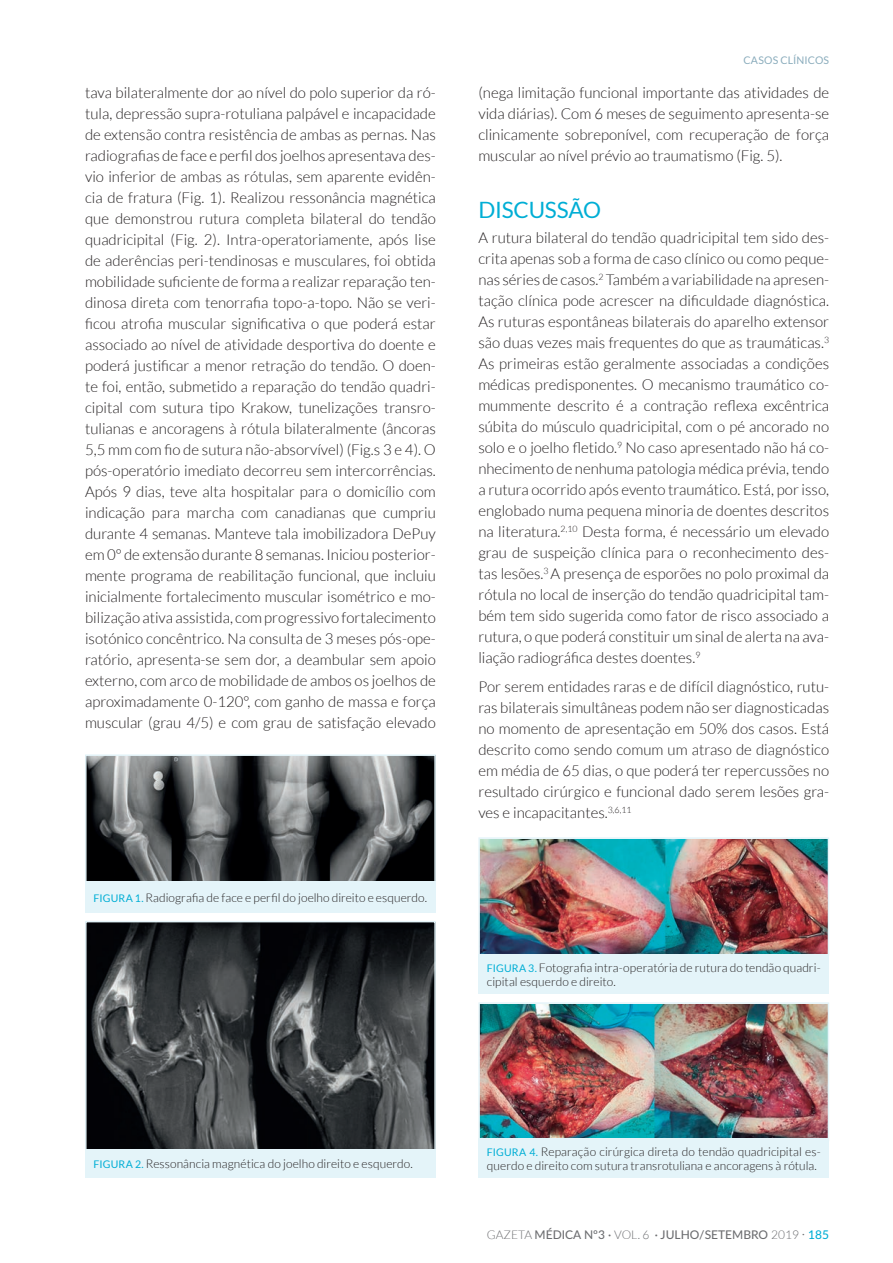
<style>
.page{position:relative;width:893px;height:1263px;background:#fff}
.page>*{position:absolute;margin:0;border:0;box-sizing:border-box;transform-origin:0 0}
.t1{font:22.5px "Lato";letter-spacing:-.01em;color:#00aed5}
.t2{font:300 15px/21px "Lato";color:#231f20;text-align:justify}
.t3{font:300 12px/14.4px "Lato";letter-spacing:.005em;color:#231f20}
.t4{font:500 12px "Lato";color:#6c6d70}
.t5{font:10.5px "Lato";letter-spacing:.015em;color:#8aacbc}
.s1{font-weight:400;font-size:10.5px;color:#00aed5}
.s2{font-weight:300}
.s3{font-weight:300;font-size:15px}
.s4{color:#00aed5}
</style>
<div class="page">
<img style="left:88px;top:757px;width:345px;height:123px">
<div style="left:85px;top:754px;width:351px;height:129px;border:2px solid #e4f4f9"></div>
<div style="left:85px;top:882px;width:351px;height:31px;background:#e4f4f9"></div>
<img style="left:88px;top:924px;width:345px;height:225px">
<div style="left:85px;top:921px;width:351px;height:231px;border:2px solid #e4f4f9"></div>
<div style="left:85px;top:1149px;width:351px;height:29px;background:#e4f4f9"></div>
<img style="left:481px;top:840px;width:345px;height:113px">
<div style="left:478px;top:837px;width:351px;height:119px;border:2px solid #e4f4f9"></div>
<div style="left:478px;top:954px;width:351px;height:40px;background:#e4f4f9"></div>
<img style="left:481px;top:1005px;width:345px;height:133px">
<div style="left:478px;top:1002px;width:351px;height:139px;border:2px solid #e4f4f9"></div>
<div style="left:478px;top:1138px;width:351px;height:40px;background:#e4f4f9"></div>
<p class="t5" style="left:743px;top:54px;width:87px">CASOS CLÍNICOS</p>
<p class="t2" style="left:85px;top:82px;width:352px">tava bilateralmente dor ao nível do polo superior da ró&shy;tula, depressão supra-rotuliana palpável e incapacidade de extensão contra resistência de ambas as pernas. Nas radiografias de face e perfil dos joelhos apresentava des&shy;vio inferior de ambas as rótulas, sem aparente evidên&shy;cia de fratura (Fig. 1). Realizou ressonância magnética que demonstrou rutura completa bilateral do tendão quadricipital (Fig. 2). Intra-operatoriamente, após lise de aderências peri-tendinosas e musculares, foi obtida mobilidade suficiente de forma a realizar reparação ten&shy;dinosa direta com tenorrafia topo-a-topo. Não se veri&shy;ficou atrofia muscular significativa o que poderá estar associado ao nível de atividade desportiva do doente e poderá justificar a menor retração do tendão. O doen&shy;te foi, então, submetido a reparação do tendão quadri&shy;cipital com sutura tipo Krakow, tunelizações transro&shy;tulianas e ancoragens à rótula bilateralmente (âncoras 5,5 mm com fio de sutura não-absorvível) (Fig.s 3 e 4). O pós-operatório imediato decorreu sem intercorrências.<br>Após 9 dias, teve alta hospitalar para o domicílio com indicação para marcha com canadianas que cumpriu durante 4 semanas. Manteve tala imobilizadora DePuy em 0° de extensão durante 8 semanas. Iniciou posterior&shy;mente programa de reabilitação funcional, que incluiu inicialmente fortalecimento muscular isométrico e mo&shy;bilização ativa assistida, com progressivo fortalecimento isotónico concêntrico. Na consulta de 3 meses pós-ope&shy;ratório, apresenta-se sem dor, a deambular sem apoio externo, com arco de mobilidade de ambos os joelhos de aproximadamente 0-120°, com ganho de massa e força muscular (grau 4/5) e com grau de satisfação elevado</p>
<p class="t2" style="left:478px;top:82px;width:352px">(nega limitação funcional importante das atividades de vida diárias). Com 6 meses de seguimento apresenta-se clinicamente sobreponível, com recuperação de força muscular ao nível prévio ao traumatismo (Fig. 5).</p>
<h1 class="t1" style="left:478px;top:197px;width:124px">DISCUSSÃO</h1>
<p class="t2" style="left:478px;top:227px;width:352px">A rutura bilateral do tendão quadricipital tem sido des&shy;crita apenas sob a forma de caso clínico ou como peque&shy;nas séries de casos.<sup>2</sup> Também a variabilidade na apresen&shy;tação clínica pode acrescer na dificuldade diagnóstica.<br>As ruturas espontâneas bilaterais do aparelho extensor são duas vezes mais frequentes do que as traumáticas.<sup>3<br></sup>As primeiras estão geralmente associadas a condições médicas predisponentes. O mecanismo traumático co&shy;mummente descrito é a contração reflexa excêntrica súbita do músculo quadricipital, com o pé ancorado no solo e o joelho fletido.<sup>9</sup> No caso apresentado não há co&shy;nhecimento de nenhuma patologia médica prévia, tendo a rutura ocorrido após evento traumático. Está, por isso, englobado numa pequena minoria de doentes descritos na literatura.<sup>2,10</sup> Desta forma, é necessário um elevado grau de suspeição clínica para o reconhecimento des&shy;tas lesões.<sup>3</sup> A presença de esporões no polo proximal da rótula no local de inserção do tendão quadricipital tam&shy;bém tem sido sugerida como fator de risco associado a rutura, o que poderá constituir um sinal de alerta na ava&shy;liação radiográfica destes doentes.<sup>9</sup></p>
<p class="t2" style="left:478px;top:677px;width:352px">Por serem entidades raras e de difícil diagnóstico, rutu&shy;ras bilaterais simultâneas podem não ser diagnosticadas no momento de apresentação em 50% dos casos. Está descrito como sendo comum um atraso de diagnóstico em média de 65 dias, o que poderá ter repercussões no resultado cirúrgico e funcional dado serem lesões gra&shy;ves e incapacitantes.<sup>3,6,11</sup></p>
<p class="t3" style="left:94px;top:891px;width:335px"><span class="s1">FIGURA 1.</span> Radiografia de face e perfil do joelho direito e esquerdo.</p>
<p class="t3" style="left:487px;top:960px;width:335px"><span class="s1">FIGURA 3.</span> Fotografia intra-operatória de rutura do tendão quadri&shy;cipital esquerdo e direito.</p>
<p class="t3" style="left:94px;top:1157px;width:321px"><span class="s1">FIGURA 2.</span> Ressonância magnética do joelho direito e esquerdo.</p>
<p class="t3" style="left:487px;top:1144px;width:335px"><span class="s1">FIGURA 4.</span> Reparação cirúrgica direta do tendão quadricipital es&shy;querdo e direito com sutura transrotuliana e ancoragens à rótula.</p>
<p class="t4" style="left:487px;top:1226px;width:344px"><span class="s2">GAZETA</span> MÉDICA Nº3 · <span class="s2">VOL. 6</span> · JULHO/SETEMBRO <span class="s2">2019</span> <span class="s3">·</span> <span class="s4">185</span></p>
</div>
